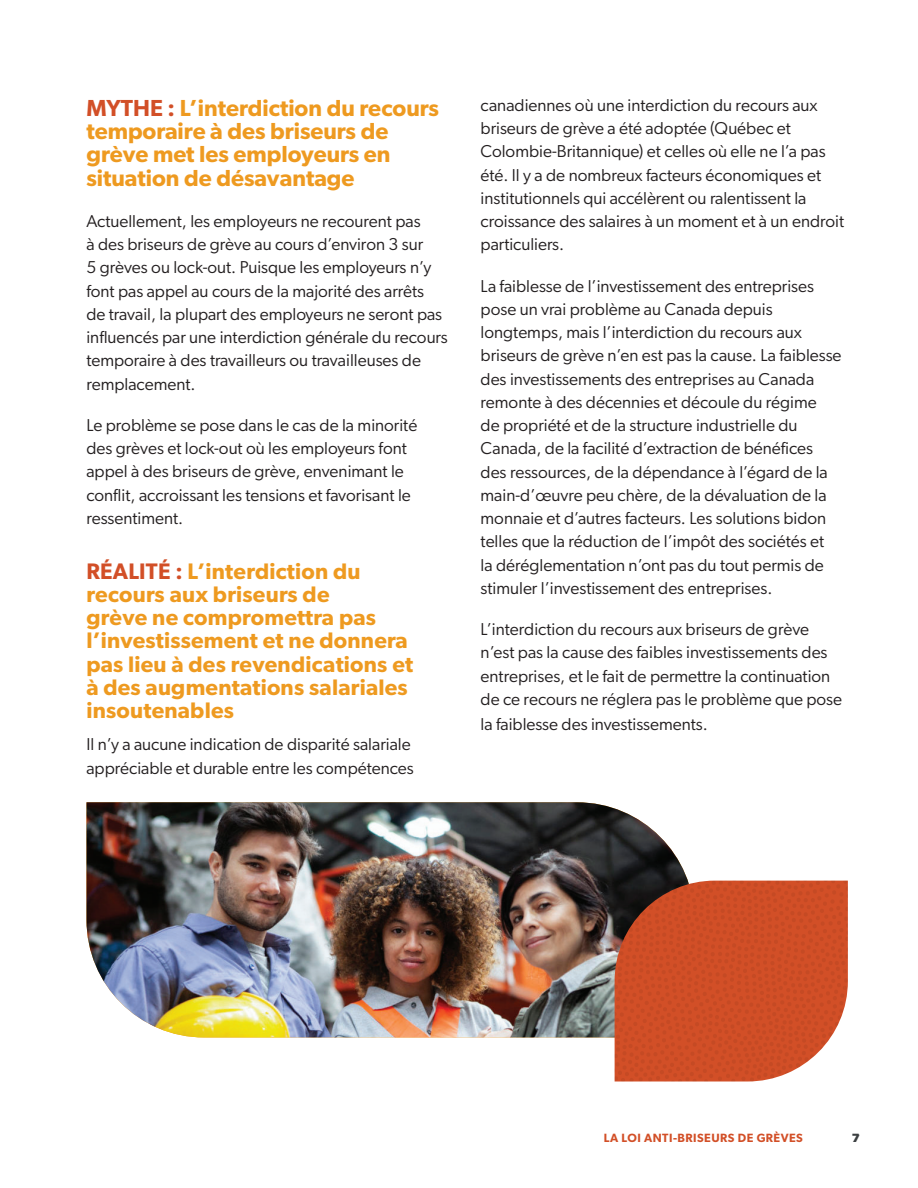
<style>
.page{position:relative;width:918px;height:1188px;background:#fff}
.page>*{position:absolute;margin:0;border:0;box-sizing:border-box;transform-origin:0 0}
.t1{font:600 23.25px/23.2px "Gibson";color:#ee9a20}
.heading_2{font:600 22.5px/23.2px "Gibson";letter-spacing:.01em;color:#ee9a20}
.t2{font:17.25px/23.2px "Gibson";color:#231f20}
.t3{font:600 12px "Gibson";letter-spacing:.04em;color:#d24f27}
.t4{font:700 12px "Gibson";color:#3b3f41}
.s1{color:#d24f27}
</style>
<div class="page">
<img style="left:86px;top:802px;width:602px;height:235px">
<svg style="left:615px;top:881px;width:233px;height:201px;background:#c85430"></svg>
<p class="t1" style="left:86px;top:96px;width:354px"><span class="s1">MYTHE :</span> L’interdiction du recours temporaire à des briseurs de grève met les employeurs en situation de désavantage</p>
<p class="t2" style="left:86px;top:209px;width:363px">Actuellement, les employeurs ne recourent pas<br>à des briseurs de grève au cours d’environ 3 sur<br>5 grèves ou lock-out. Puisque les employeurs n’y font pas appel au cours de la majorité des arrêts<br>de travail, la plupart des employeurs ne seront pas influencés par une interdiction générale du recours temporaire à des travailleurs ou travailleuses de remplacement.</p>
<p class="t2" style="left:86px;top:413px;width:332px">Le problème se pose dans le cas de la minorité des grèves et lock-out où les employeurs font appel à des briseurs de grève, envenimant le conflit, accroissant les tensions et favorisant le ressentiment.</p>
<p class="heading_2" style="left:86px;top:559px;width:328px"><span class="s1">RÉALITÉ :</span> L’interdiction du recours aux briseurs de<br>grève ne compromettra pas l’investissement et ne donnera pas lieu à des revendications et à des augmentations salariales insoutenables</p>
<p class="t2" style="left:86px;top:733px;width:329px">Il n’y a aucune indication de disparité salariale appréciable et durable entre les compétences</p>
<p class="t2" style="left:481px;top:93px;width:365px">canadiennes où une interdiction du recours aux briseurs de grève a été adoptée (Québec et Colombie-Britannique) et celles où elle ne l’a pas été. Il y a de nombreux facteurs économiques et institutionnels qui accélèrent ou ralentissent la croissance des salaires à un moment et à un endroit particuliers.</p>
<p class="t2" style="left:481px;top:274px;width:362px">La faiblesse de l’investissement des entreprises pose un vrai problème au Canada depuis longtemps, mais l’interdiction du recours aux briseurs de grève n’en est pas la cause. La faiblesse des investissements des entreprises au Canada remonte à des décennies et découle du régime<br>de propriété et de la structure industrielle du Canada, de la facilité d’extraction de bénéfices des ressources, de la dépendance à l’égard de la main-d’œuvre peu chère, de la dévaluation de la monnaie et d’autres facteurs. Les solutions bidon telles que la réduction de l’impôt des sociétés et<br>la déréglementation n’ont pas du tout permis de stimuler l’investissement des entreprises.</p>
<p class="t2" style="left:481px;top:617px;width:363px">L’interdiction du recours aux briseurs de grève n’est pas la cause des faibles investissements des entreprises, et le fait de permettre la continuation de ce recours ne réglera pas le problème que pose</p>
<p class="t2" style="left:481px;top:713px;width:229px">la faiblesse des investissements.</p>
<p class="t3" style="left:604px;top:1131px;width:201px">LA LOI ANTI-BRISEURS DE GRÈVES</p>
<p class="t4" style="left:852px;top:1131px;width:9px">7</p>
</div>
